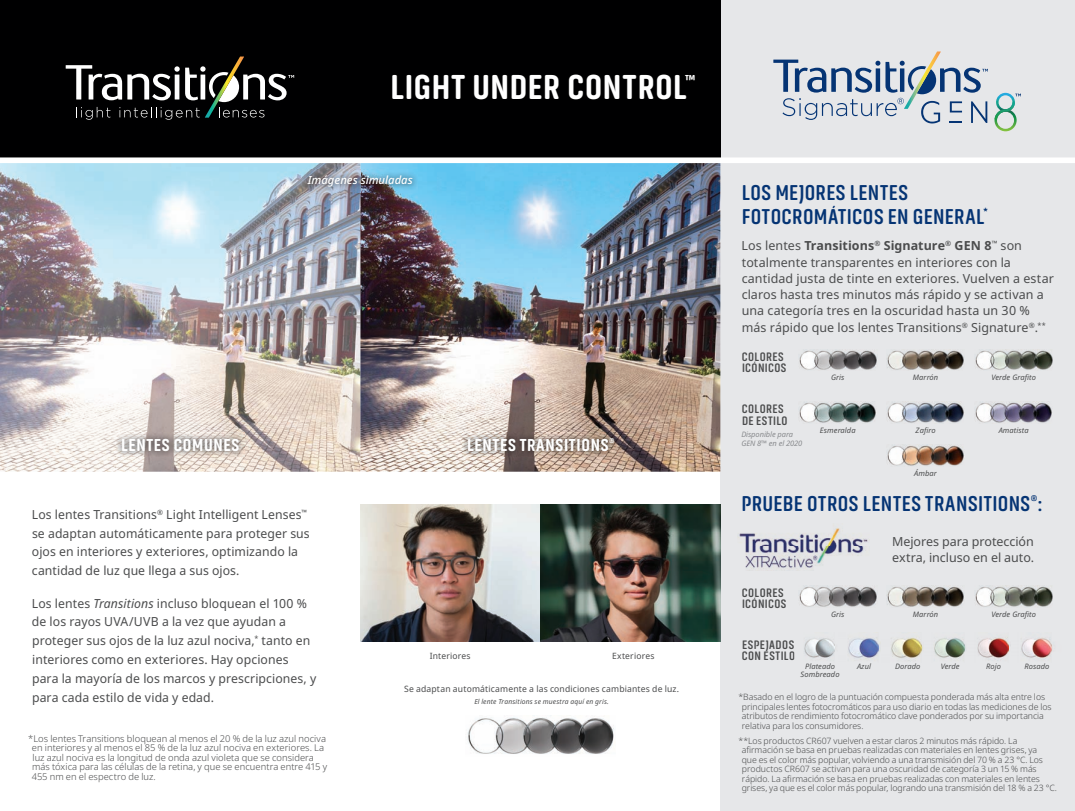
<style>
.page{position:relative;width:1075px;height:811px;background:#fff}
.page>*{position:absolute;margin:0;border:0;box-sizing:border-box;transform-origin:0 0}
.t1{font:800 35px "Akhand Soft";letter-spacing:.02em;color:#fff}
.t2{font:700 21.88px/23.8px "Akhand Soft";letter-spacing:.02em;color:#053474}
.t3{font:800 17.5px "Akhand Soft";letter-spacing:.04em;color:#fff}
.t4{font:12.5px/18.8px "Noto Sans";letter-spacing:.005em;color:#4b4c4d}
.t5{font:700 12.5px/11.2px "Akhand Soft";letter-spacing:.03em;color:#4b4c4d}
.t6{font:italic 500 11.25px "Noto Sans";color:#fff}
.t7{font:300 9.38px/9.4px "Noto Sans";letter-spacing:.005em;color:#4b4c4d}
.t8{font:300 8.75px/9.4px "Noto Sans";letter-spacing:-.005em;color:#4b4c4d}
.t9{font:8.75px "Noto Sans";letter-spacing:.02em;color:#4b4c4d}
.t10{font:8.62px "Noto Sans";letter-spacing:.02em;color:#4b4c4d}
.t11{font:italic 7.5px "Noto Sans";letter-spacing:.01em;color:#4b4c4d}
.t12{font:italic 7.5px/9px "Noto Sans";letter-spacing:-.01em;color:#898b8e}
.t13{font:italic 6.88px "Noto Sans";letter-spacing:.025em;color:#4b4c4d}
.s1{font-style:italic}
.s2{font-weight:700}
</style>
<div class="page">
<div style="left:720px;top:0;width:355px;height:810px;background:#e6e7e9"></div>
<img style="left:975px;top:585px;width:78px;height:22px">
<img style="left:799px;top:586px;width:78px;height:21px">
<img style="left:887px;top:586px;width:77px;height:21px">
<img style="left:1021px;top:644px;width:31px;height:8px">
<img style="left:1022px;top:637px;width:29px;height:23px">
<img style="left:805px;top:638px;width:30px;height:20px">
<img style="left:849px;top:637px;width:30px;height:23px">
<img style="left:921px;top:643px;width:88px;height:10px">
<img style="left:892px;top:637px;width:29px;height:24px">
<img style="left:924px;top:643px;width:8px;height:10px">
<img style="left:935px;top:638px;width:30px;height:20px">
<img style="left:968px;top:643px;width:7px;height:10px">
<img style="left:978px;top:637px;width:30px;height:24px">
<img style="left:738px;top:528px;width:130px;height:41px">
<img style="left:0;top:163px;width:720px;height:308px">
<img style="left:462px;top:432px;width:158px;height:24px">
<img style="left:116px;top:432px;width:129px;height:24px">
<div style="left:0;top:0;width:720px;height:158px;background:#000001"></div>
<svg style="left:66px;top:56px;width:228px;height:64px"></svg>
<img style="left:467px;top:715px;width:147px;height:39px">
<img style="left:360px;top:504px;width:360px;height:137px">
<div style="left:0;top:157px;width:1075px;height:6px;background:#fff"></div>
<svg style="left:994px;top:93px;width:27px;height:38px"></svg>
<svg style="left:773px;top:51px;width:215px;height:72px"></svg>
<img style="left:975px;top:349px;width:78px;height:21px">
<img style="left:799px;top:350px;width:78px;height:20px">
<img style="left:887px;top:350px;width:77px;height:20px">
<img style="left:887px;top:444px;width:77px;height:22px">
<img style="left:975px;top:402px;width:77px;height:21px">
<img style="left:799px;top:402px;width:77px;height:21px">
<img style="left:887px;top:402px;width:77px;height:21px">
<img style="left:302px;top:170px;width:116px;height:23px">
<h1 class="t1" style="left:390px;top:68px;width:306px">LIGHT UNDER CONTROL<sup>™</sup></h1>
<p class="t6" style="left:308px;top:172px;width:107px">Imágenes simuladas</p>
<h3 class="t3" style="left:121px;top:435px;width:120px">LENTES COMUNES</h3>
<h3 class="t3" style="left:467px;top:435px;width:149px">LENTES TRANSITIONS<sup>®</sup></h3>
<p class="t4" style="left:32px;top:505px;width:279px">Los lentes Transitions<sup>®</sup> Light Intelligent Lenses<sup>™ </sup>se adaptan automáticamente para proteger sus ojos en interiores y exteriores, optimizando la cantidad de luz que llega a sus ojos.</p>
<p class="t4" style="left:32px;top:594px;width:286px">Los lentes <span class="s1">Transitions</span> incluso bloquean el 100 % de los rayos UVA/UVB a la vez que ayudan a proteger sus ojos de la luz azul nociva,<sup>*</sup> tanto en interiores como en exteriores. Hay opciones para la mayoría de los marcos y prescripciones, y para cada estilo de vida y edad.</p>
<p class="t7" style="left:32px;top:734px;width:297px;text-indent:-3px">*Los lentes Transitions bloquean al menos el 20 % de la luz azul nociva en interiores y al menos el 85 % de la luz azul nociva en exteriores. La luz azul nociva es la longitud de onda azul violeta que se considera más tóxica para las células de la retina, y que se encuentra entre 415 y 455 nm en el espectro de luz.</p>
<p class="t10" style="left:430px;top:649px;width:42px">Interiores</p>
<p class="t10" style="left:612px;top:649px;width:44px">Exteriores</p>
<p class="t9" style="left:404px;top:682px;width:276px">Se adaptan automáticamente a las condiciones cambiantes de luz.</p>
<p class="t13" style="left:474px;top:696px;width:136px">El lente Transitions se muestra aquí en gris.</p>
<h2 class="t2" style="left:742px;top:181px;width:248px">LOS MEJORES LENTES<br>FOTOCROMÁTICOS EN GENERAL<sup>*</sup></h2>
<p class="t4" style="left:741px;top:238px;width:314px;line-height:16.2px">Los lentes <span class="s2">Transitions</span><sup>®</sup> <span class="s2">Signature</span><sup>®</sup> <span class="s2">GEN 8</span><sup>™</sup> son totalmente transparentes en interiores con la cantidad justa de tinte en exteriores. Vuelven a estar claros hasta tres minutos más rápido y se activan a una categoría tres en la oscuridad hasta un 30 % más rápido que los lentes Transitions<sup>®</sup> Signature<sup>®</sup>.<sup>**</sup></p>
<p class="t5" style="left:742px;top:351px;width:46px">COLORES<br>ICÓNICOS</p>
<p class="t5" style="left:742px;top:403px;width:47px">COLORES<br>DE ESTILO</p>
<p class="t12" style="left:741px;top:430px;width:63px">Disponible para<br>GEN 8™ en el 2020</p>
<p class="t11" style="left:831px;top:372px;width:15px">Gris</p>
<p class="t11" style="left:913px;top:372px;width:27px">Marrón</p>
<p class="t11" style="left:991px;top:372px;width:46px">Verde Grafito</p>
<p class="t11" style="left:820px;top:425px;width:37px">Esmeralda</p>
<p class="t11" style="left:915px;top:425px;width:21px">Zafiro</p>
<p class="t11" style="left:998px;top:425px;width:31px">Amatista</p>
<p class="t11" style="left:914px;top:467px;width:24px">Ámbar</p>
<h2 class="t2" style="left:741px;top:491px;width:303px">PRUEBE OTROS LENTES TRANSITIONS<sup>®</sup>:</h2>
<p class="t4" style="left:892px;top:533px;width:143px;line-height:16.2px">Mejores para protección extra, incluso en el auto.</p>
<p class="t5" style="left:742px;top:586px;width:46px">COLORES<br>ICÓNICOS</p>
<p class="t5" style="left:742px;top:639px;width:55px">ESPEJADOS<br>CON ESTILO</p>
<p class="t11" style="left:831px;top:608px;width:15px">Gris</p>
<p class="t11" style="left:913px;top:608px;width:27px">Marrón</p>
<p class="t11" style="left:991px;top:608px;width:46px">Verde Grafito</p>
<p class="t11" style="left:805px;top:660px;width:32px">Plateado</p>
<p class="t11" style="left:1024px;top:660px;width:26px">Rosado</p>
<p class="t11" style="left:800px;top:668px;width:40px">Sombreado</p>
<p class="t11" style="left:857px;top:660px;width:16px">Azul</p>
<p class="t11" style="left:895px;top:660px;width:27px">Dorado</p>
<p class="t11" style="left:940px;top:660px;width:20px">Verde</p>
<p class="t11" style="left:986px;top:660px;width:16px">Rojo</p>
<p class="t8" style="left:742px;top:692px;width:311px;text-indent:-3px">*Basado en el logro de la puntuación compuesta ponderada más alta entre los principales lentes fotocromáticos para uso diario en todas las mediciones de los atributos de rendimiento fotocromático clave ponderados por su importancia relativa para los consumidores.</p>
<p class="t8" style="left:741px;top:736px;width:317px;text-indent:-3px">**Los productos CR607 vuelven a estar claros 2 minutos más rápido. La afirmación se basa en pruebas realizadas con materiales en lentes grises, ya<br>que es el color más popular, volviendo a una transmisión del 70 % a 23 °C. Los productos CR607 se activan para una oscuridad de categoría 3 un 15 % más rápido. La afirmación se basa en pruebas realizadas con materiales en lentes grises, ya que es el color más popular, logrando una transmisión del 18 % a 23 °C.</p>
</div>
